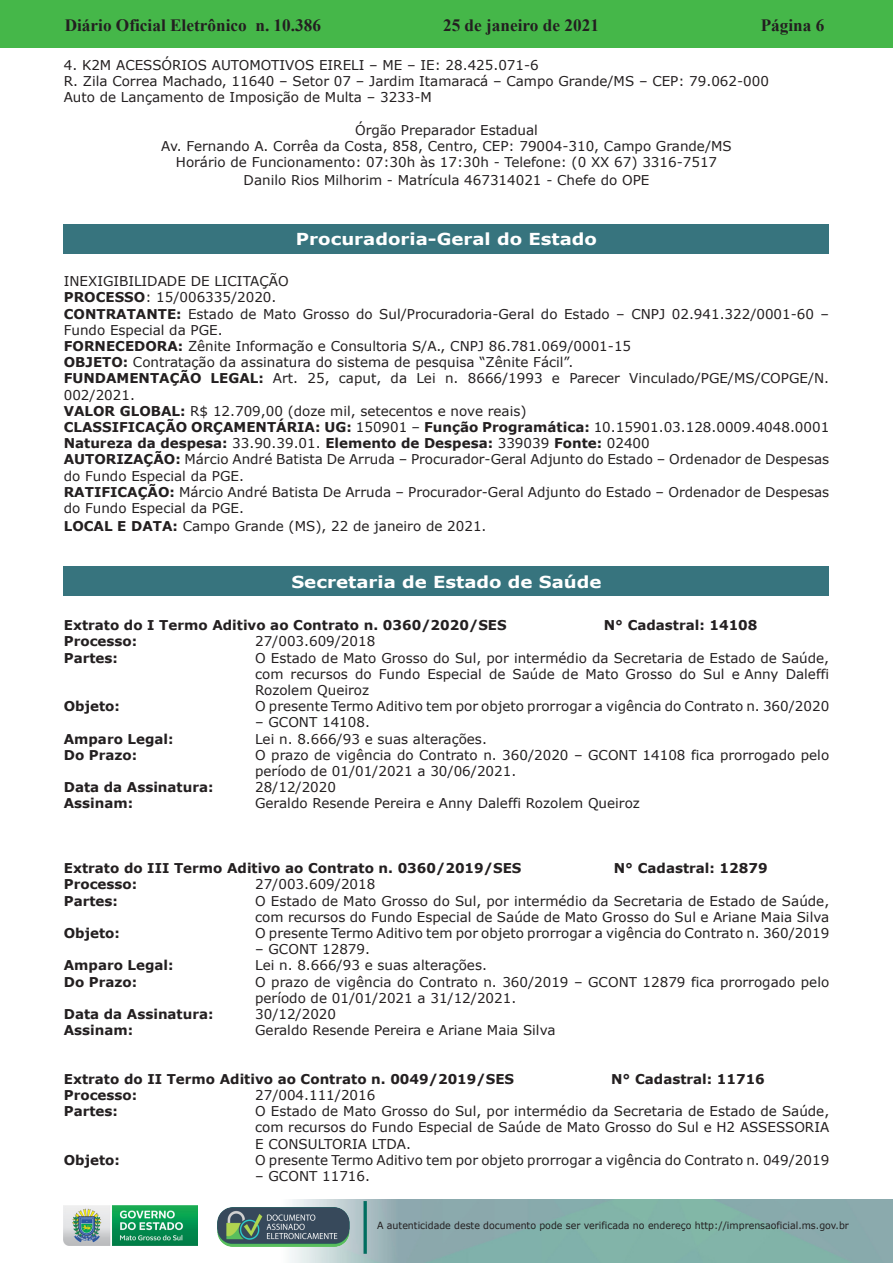
<style>
.page{position:relative;width:893px;height:1263px;background:#fff}
.page>*{position:absolute;margin:0;border:0;box-sizing:border-box;transform-origin:0 0}
.t1{font:700 17.25px "Times New Roman";color:#231f20}
.t2{font:700 16.5px "Verdana";color:#fff;scale:1.1 1}
.t3{font:13.5px/16.2px "Verdana";color:#231f20}
.t4{font:700 13.5px "Verdana";color:#231f20}
.t5{font:9.9px "Verdana";color:#231f20;scale:.95 1}
.s1{font-weight:700}
</style>
<div class="page">
<div style="left:0;top:0;width:893px;height:48px;background:#45b749"></div>
<img style="left:63px;top:1199px;width:830px;height:64px">
<img style="left:364px;top:1202px;width:2px;height:51px">
<img style="left:218px;top:1207px;width:132px;height:39px">
<img style="left:64px;top:1205px;width:134px;height:41px">
<div style="left:64px;top:224px;width:765px;height:30px;background:#37747e"></div>
<div style="left:64px;top:566px;width:765px;height:30px;background:#37747e"></div>
<p class="t1" style="left:65px;top:13px;width:258px">Diário Oficial Eletrônico n. 10.386</p>
<p class="t1" style="left:443px;top:13px;width:157px">25 de janeiro de 2021</p>
<p class="t1" style="left:761px;top:13px;width:65px">Página 6</p>
<p class="t3" style="left:64px;top:57px;width:707px">4. K2M ACESSÓRIOS AUTOMOTIVOS EIRELI – ME – IE: 28.425.071-6<br>R. Zila Correa Machado, 11640 – Setor 07 – Jardim Itamaracá – Campo Grande/MS – CEP: 79.062-000<br>Auto de Lançamento de Imposição de Multa – 3233-M</p>
<p class="t3" style="left:161px;top:122px;width:572px;text-align:center">Órgão Preparador Estadual<br>Av. Fernando A. Corrêa da Costa, 858, Centro, CEP: 79004-310, Campo Grande/MS<br>Horário de Funcionamento: 07:30h às 17:30h - Telefone: (0 XX 67) 3316-7517</p>
<p class="t3" style="left:244px;top:172px;width:407px">Danilo Rios Milhorim - Matrícula 467314021 - Chefe do OPE</p>
<p class="t2" style="left:296px;top:228px;width:275px">Procuradoria-Geral do Estado</p>
<p class="t3" style="left:64px;top:273px;width:767px">INEXIGIBILIDADE DE LICITAÇÃO<br><span class="s1">PROCESSO</span>: 15/006335/2020.<br><span class="s1">CONTRATANTE:</span> Estado de Mato Grosso do Sul/Procuradoria-Geral do Estado – CNPJ 02.941.322/0001-60 – Fundo Especial da PGE.<br><span class="s1">FORNECEDORA:</span> Zênite Informação e Consultoria S/A., CNPJ 86.781.069/0001-15<br><span class="s1">OBJETO:</span> Contratação da assinatura do sistema de pesquisa “Zênite Fácil”.<br><span class="s1">FUNDAMENTAÇÃO LEGAL:</span> Art. 25, caput, da Lei n. 8666/1993 e Parecer Vinculado/PGE/MS/COPGE/N.<br>002/2021.<br><span class="s1">VALOR GLOBAL:</span> R$ 12.709,00 (doze mil, setecentos e nove reais)<br><span class="s1">CLASSIFICAÇÃO ORÇAMENTÁRIA: UG:</span> 150901 – <span class="s1">Função Programática:</span> 10.15901.03.128.0009.4048.0001<br><span class="s1">Natureza da despesa:</span> 33.90.39.01. <span class="s1">Elemento de Despesa:</span> 339039 <span class="s1">Fonte:</span> 02400<br><span class="s1">AUTORIZAÇÃO:</span> Márcio André Batista De Arruda – Procurador-Geral Adjunto do Estado – Ordenador de Despesas do Fundo Especial da PGE.<br><span class="s1">RATIFICAÇÃO:</span> Márcio André Batista De Arruda – Procurador-Geral Adjunto do Estado – Ordenador de Despesas do Fundo Especial da PGE.</p>
<p class="t3" style="left:64px;top:518px;width:424px"><span class="s1">LOCAL E DATA:</span> Campo Grande (MS), 22 de janeiro de 2021.</p>
<p class="t2" style="left:291px;top:570px;width:283px">Secretaria de Estado de Saúde</p>
<p class="t4" style="left:64px;top:616px;width:444px">Extrato do I Termo Aditivo ao Contrato n. 0360/2020/SES</p>
<p class="t4" style="left:604px;top:616px;width:155px">N° Cadastral: 14108</p>
<p class="t4" style="left:64px;top:632px;width:75px">Processo:</p>
<p class="t3" style="left:255px;top:633px;width:122px">27/003.609/2018</p>
<p class="t4" style="left:64px;top:648px;width:56px">Partes:</p>
<p class="t3" style="left:255px;top:649px;width:576px;text-align:justify">O Estado de Mato Grosso do Sul, por intermédio da Secretaria de Estado de Saúde, com recursos do Fundo Especial de Saúde de Mato Grosso do Sul e Anny Daleffi Rozolem Queiroz</p>
<p class="t4" style="left:64px;top:697px;width:58px">Objeto:</p>
<p class="t3" style="left:255px;top:698px;width:576px">O presente Termo Aditivo tem por objeto prorrogar a vigência do Contrato n. 360/2020</p>
<p class="t3" style="left:255px;top:714px;width:116px">– GCONT 14108.</p>
<p class="t4" style="left:64px;top:729px;width:111px">Amparo Legal:</p>
<p class="t3" style="left:255px;top:730px;width:233px">Lei n. 8.666/93 e suas alterações.</p>
<p class="t4" style="left:64px;top:745px;width:75px">Do Prazo:</p>
<p class="t3" style="left:255px;top:747px;width:576px">O prazo de vigência do Contrato n. 360/2020 – GCONT 14108 fica prorrogado pelo período de 01/01/2021 a 30/06/2021.</p>
<p class="t4" style="left:64px;top:778px;width:151px">Data da Assinatura:</p>
<p class="t3" style="left:255px;top:779px;width:82px">28/12/2020</p>
<p class="t4" style="left:64px;top:794px;width:71px">Assinam:</p>
<p class="t3" style="left:255px;top:795px;width:386px">Geraldo Resende Pereira e Anny Daleffi Rozolem Queiroz</p>
<p class="t4" style="left:64px;top:859px;width:459px">Extrato do III Termo Aditivo ao Contrato n. 0360/2019/SES</p>
<p class="t4" style="left:614px;top:859px;width:155px">N° Cadastral: 12879</p>
<p class="t4" style="left:64px;top:875px;width:75px">Processo:</p>
<p class="t3" style="left:255px;top:876px;width:122px">27/003.609/2018</p>
<p class="t4" style="left:64px;top:891px;width:56px">Partes:</p>
<p class="t3" style="left:255px;top:892px;width:576px">O Estado de Mato Grosso do Sul, por intermédio da Secretaria de Estado de Saúde, com recursos do Fundo Especial de Saúde de Mato Grosso do Sul e Ariane Maia Silva</p>
<p class="t4" style="left:64px;top:923px;width:58px">Objeto:</p>
<p class="t3" style="left:255px;top:925px;width:576px">O presente Termo Aditivo tem por objeto prorrogar a vigência do Contrato n. 360/2019</p>
<p class="t3" style="left:255px;top:941px;width:116px">– GCONT 12879.</p>
<p class="t4" style="left:64px;top:956px;width:111px">Amparo Legal:</p>
<p class="t3" style="left:255px;top:957px;width:233px">Lei n. 8.666/93 e suas alterações.</p>
<p class="t4" style="left:64px;top:972px;width:75px">Do Prazo:</p>
<p class="t3" style="left:255px;top:973px;width:576px">O prazo de vigência do Contrato n. 360/2019 – GCONT 12879 fica prorrogado pelo período de 01/01/2021 a 31/12/2021.</p>
<p class="t4" style="left:64px;top:1004px;width:151px">Data da Assinatura:</p>
<p class="t3" style="left:255px;top:1006px;width:82px">30/12/2020</p>
<p class="t4" style="left:64px;top:1021px;width:71px">Assinam:</p>
<p class="t3" style="left:255px;top:1022px;width:302px">Geraldo Resende Pereira e Ariane Maia Silva</p>
<p class="t4" style="left:64px;top:1069px;width:452px">Extrato do II Termo Aditivo ao Contrato n. 0049/2019/SES</p>
<p class="t4" style="left:611px;top:1069px;width:155px">N° Cadastral: 11716</p>
<p class="t4" style="left:64px;top:1085px;width:75px">Processo:</p>
<p class="t3" style="left:255px;top:1087px;width:122px">27/004.111/2016</p>
<p class="t4" style="left:64px;top:1102px;width:56px">Partes:</p>
<p class="t3" style="left:255px;top:1103px;width:576px;text-align:justify">O Estado de Mato Grosso do Sul, por intermédio da Secretaria de Estado de Saúde, com recursos do Fundo Especial de Saúde de Mato Grosso do Sul e H2 ASSESSORIA E CONSULTORIA LTDA.</p>
<p class="t4" style="left:64px;top:1150px;width:58px">Objeto:</p>
<p class="t3" style="left:255px;top:1152px;width:576px">O presente Termo Aditivo tem por objeto prorrogar a vigência do Contrato n. 049/2019</p>
<p class="t3" style="left:255px;top:1168px;width:116px">– GCONT 11716.</p>
<p class="t5" style="left:377px;top:1219px;width:498px">A autenticidade deste documento pode ser verificada no endereço http://imprensaoficial.ms.gov.br</p>
</div>
